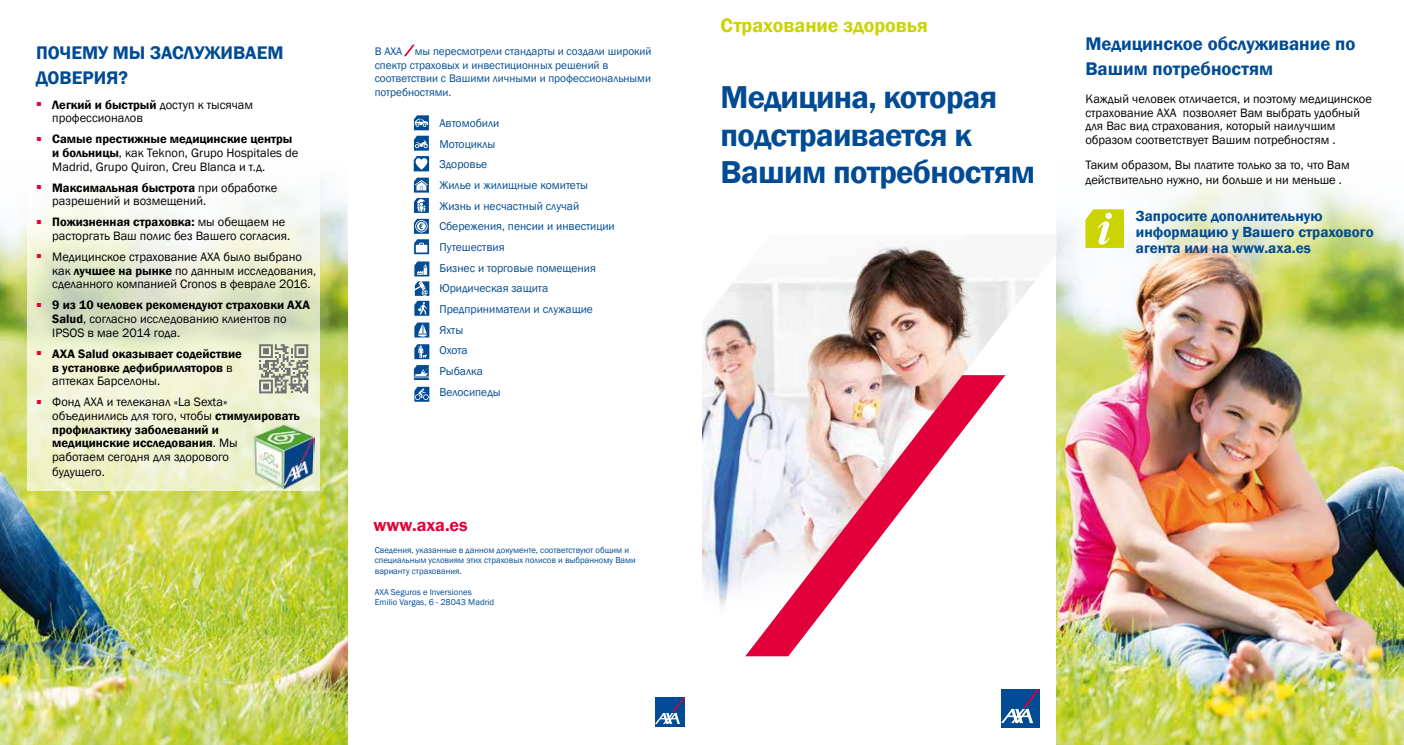
<style>
.page{position:relative;width:1404px;height:745px;background:#fff}
.page>*{position:absolute;margin:0;border:0;box-sizing:border-box;transform-origin:0 0}
.t1{font:600 32.5px/37.5px "Franklin Gothic";letter-spacing:-.02em;color:#004b93}
.t2{font:600 20px "Franklin Gothic";color:#cbd300}
.t3{font:600 18.75px/25px "Franklin Gothic";color:#004b93}
.t4{font:600 18px "Franklin Gothic";color:#e2003b}
.t5{font:600 15px/16.2px "Franklin Gothic";color:#004b93}
.t6{font:12.5px/13.8px "Franklin Gothic";color:#000}
.t7{font:600 12.5px/13.8px "Franklin Gothic";color:#000}
.t8{font:11.62px/20.6px "Franklin Gothic";color:#004b93}
.t9{font:11.25px/13.5px "Franklin Gothic";color:#004b93}
.t10{font:8.75px/10.5px "Franklin Gothic";color:#004b93}
.s1{font-weight:600}
.s2{font-weight:400}
</style>
<div class="page">
<img style="left:0;top:182px;width:347px;height:562px">
<svg style="left:27px;top:182px;width:293px;height:308px"></svg>
<img style="left:1056px;top:181px;width:347px;height:563px">
<svg style="left:1001px;top:722px;width:38px;height:4px"></svg>
<svg style="left:1001px;top:688px;width:38px;height:34px"></svg>
<svg style="left:655px;top:723px;width:30px;height:3px"></svg>
<svg style="left:655px;top:697px;width:30px;height:26px"></svg>
<img style="left:702px;top:244px;width:333px;height:363px">
<svg style="left:745px;top:375px;width:260px;height:281px"></svg>
<svg style="left:259px;top:344px;width:49px;height:49px;background:#acae9f"></svg>
<img style="left:253px;top:424px;width:61px;height:65px">
<svg style="left:1085px;top:209px;width:38px;height:39px"></svg>
<svg style="left:404px;top:45px;width:11px;height:11px"></svg>
<svg style="left:413px;top:156px;width:16px;height:15px"></svg>
<svg style="left:414px;top:177px;width:15px;height:15px"></svg>
<svg style="left:414px;top:115px;width:15px;height:15px"></svg>
<svg style="left:414px;top:136px;width:15px;height:14px"></svg>
<svg style="left:414px;top:198px;width:15px;height:15px"></svg>
<svg style="left:414px;top:219px;width:15px;height:35px"></svg>
<svg style="left:414px;top:322px;width:15px;height:15px"></svg>
<svg style="left:414px;top:344px;width:15px;height:15px"></svg>
<svg style="left:414px;top:365px;width:15px;height:15px"></svg>
<svg style="left:414px;top:386px;width:15px;height:15px"></svg>
<svg style="left:414px;top:261px;width:15px;height:54px"></svg>
<h3 class="t3" style="left:36px;top:41px;width:249px">ПОЧЕМУ МЫ ЗАСЛУЖИВАЕМ<br>ДОВЕРИЯ?</h3>
<p class="t6" style="left:52px;top:98px;width:202px;text-indent:-16px"><sup>.</sup> <span class="s1">Легкий и быстрый</span> доступ к тысячам профессионалов</p>
<p class="t6" style="left:52px;top:132px;width:248px;text-indent:-16px"><sup>.</sup> <span class="s1">Самые престижные медицинские центры и больницы</span>, как Teknon, Grupo Hospitales de<br>Madrid, Grupo Quiron, Creu Blanca и т.д.</p>
<p class="t6" style="left:52px;top:181px;width:226px;text-indent:-16px"><sup>.</sup> <span class="s1">Максимальная быстрота</span> при обработке разрешений и возмещений.</p>
<p class="t6" style="left:52px;top:215px;width:239px;text-indent:-16px"><sup>.</sup> <span class="s1">Пожизненная страховка:</span> мы обещаем не расторгать Bаш полис без Bашего согласия.</p>
<p class="t6" style="left:52px;top:250px;width:265px;text-indent:-16px"><sup>.</sup> Медицинское страхование AXA было выбрано как <span class="s1">лучшее на рынке</span> по данным исследования, сделанного компанией Cronos в феврале 2016.</p>
<p class="t6" style="left:52px;top:298px;width:259px;text-indent:-16px"><sup>.</sup> <span class="s1">9 из 10 человек рекомендуют страховки AXA<br>Salud</span>, согласно исследованию клиентов по<br>IPSOS в мае 2014 года.</p>
<p class="t7" style="left:52px;top:346px;width:191px;text-indent:-16px"><sup>.</sup> AXA Salud оказывает содействие в установке дефибрилляторов <span class="s2">в аптеках Барселоны.</span></p>
<p class="t6" style="left:52px;top:395px;width:249px;text-indent:-16px"><sup>.</sup> Фонд AXA и телеканал «La Sexta» объединились для того, чтобы <span class="s1">стимулировать профилактику заболеваний и<br>медицинские исследования</span>. Мы<br>работаем сегодня для здорового</p>
<p class="t6" style="left:52px;top:465px;width:54px">будущего.</p>
<p class="t9" style="left:375px;top:45px;width:278px">В AXA мы пересмотрели стандарты и создали широкий спектр страховых и инвестиционных решений в соответствии с Вашими личными и профессиональными потребностями.</p>
<p class="t8" style="left:439px;top:113px;width:177px">Автомобили<br>Мотоциклы<br>Здоровье<br>Жилье и жилищные комитеты<br>Жизнь и несчастный случай<br>Сбережения, пенсии и инвестиции<br>Путешествия<br>Бизнес и торговые помещения<br>Юридическая защита<br>Предприниматели и служащие<br>Яхты<br>Охота<br>Рыбалка<br>Велосипеды</p>
<h3 class="t4" style="left:373px;top:513px;width:96px">www.axa.es</h3>
<p class="t10" style="left:375px;top:544px;width:263px">Сведения, указанные в данном документе, соответствуют общим и специальным условиям этих страховых полисов и выбранному Вами варианту страхования.</p>
<p class="t10" style="left:375px;top:586px;width:121px">AXA Seguros e Inversiones<br>Emilio Vargas, 6 - 28043 Madrid</p>
<h2 class="t2" style="left:720px;top:13px;width:209px">Страхование здоровья</h2>
<h1 class="t1" style="left:720px;top:79px;width:316px">Медицина, которая подстраивается к<br>Вашим потребностям</h1>
<h3 class="t3" style="left:1085px;top:31px;width:271px">Медицинское обслуживание по<br>Вашим потребностям</h3>
<p class="t6" style="left:1085px;top:92px;width:288px">Каждый человек отличается, и поэтому медицинское страхование AXA позволяет Вам выбрать удобный для Вас вид страхования, который наилучшим образом соответствует Вашим потребностям .</p>
<p class="t6" style="left:1085px;top:157px;width:266px;line-height:15px">Таким образом, Вы платите только за то, что Вам действительно нужно, ни больше и ни меньше .</p>
<p class="t5" style="left:1135px;top:207px;width:239px">Запросите дополнительную информацию у Вашего страхового агента или на www.axa.es</p>
</div>
